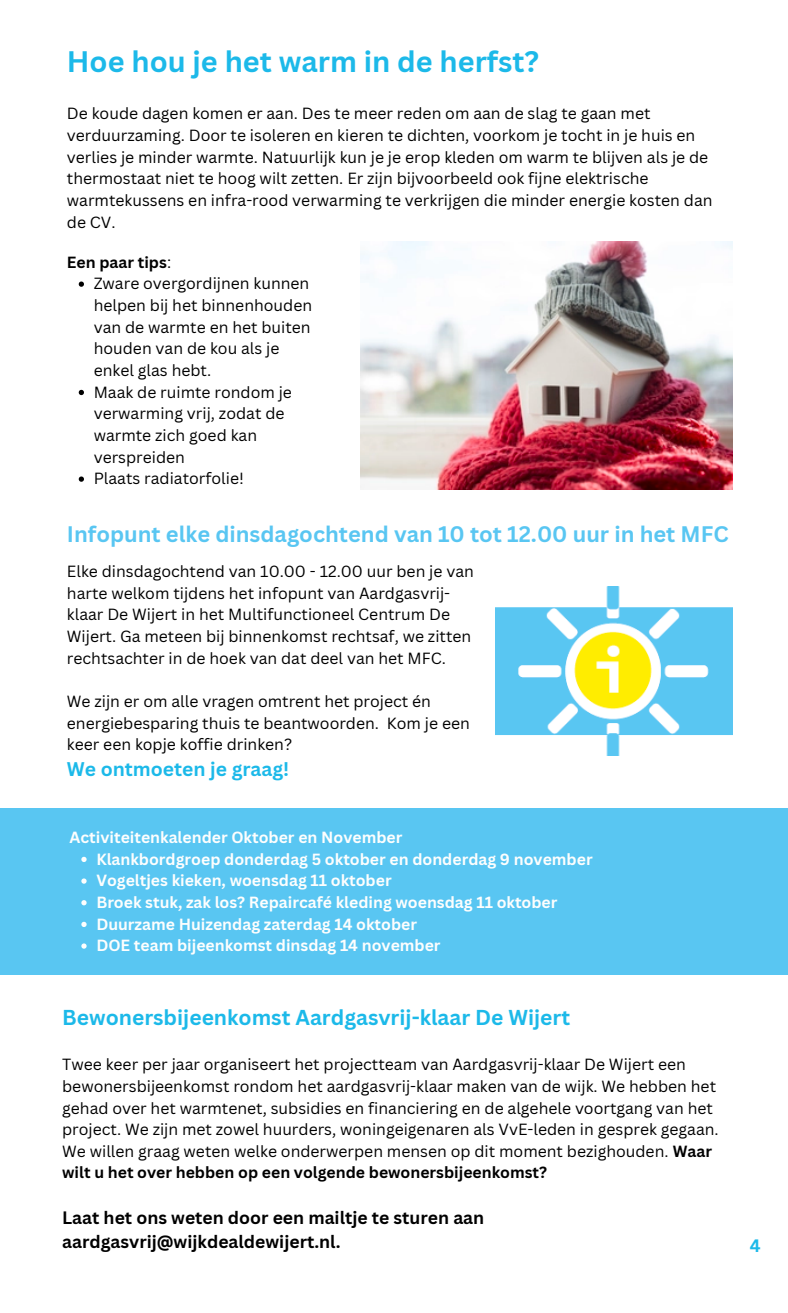
<style>
.page{position:relative;width:788px;height:1313px;background:#fff}
.page>*{position:absolute;margin:0;border:0;box-sizing:border-box;transform-origin:0 0}
.t1{font:700 28.88px "Canva Sans";color:#1cb9e9}
.t2{font:700 21.88px "Canva Sans";color:#59c6f2}
.t3{font:700 21px "Canva Sans";color:#1cb9e9}
.t4{font:700 19.25px "Canva Sans";color:#1cb9e9}
.t5{font:700 17.5px/24.3px "Canva Sans";color:#000}
.t6{font:700 17.5px "Canva Sans";color:#1cb9e9}
.t7{font:15.75px/21.7px "Canva Sans";color:#000}
.t8{font:700 15.75px "Canva Sans";color:#fdfefe}
.t9{font:700 15.75px "Canva Sans";color:#000}
.s1{font-weight:400}
.s2{font-weight:700}
</style>
<div class="page">
<img style="left:495px;top:587px;width:237px;height:168px">
<img style="left:360px;top:241px;width:372px;height:249px">
<div style="left:0;top:808px;width:788px;height:167px;background:#59c6f2"></div>
<svg style="left:81px;top:856px;width:6px;height:6px"></svg>
<svg style="left:81px;top:878px;width:6px;height:5px"></svg>
<svg style="left:81px;top:900px;width:6px;height:5px"></svg>
<svg style="left:81px;top:921px;width:6px;height:6px"></svg>
<svg style="left:81px;top:943px;width:6px;height:5px"></svg>
<svg style="left:79px;top:281px;width:5px;height:6px"></svg>
<svg style="left:79px;top:390px;width:5px;height:5px"></svg>
<svg style="left:79px;top:476px;width:5px;height:6px"></svg>
<p class="t1" style="left:67px;top:41px;width:473px">Hoe hou je het warm in de herfst?</p>
<p class="t7" style="left:67px;top:102px;width:647px">De koude dagen komen er aan. Des te meer reden om aan de slag te gaan met verduurzaming. Door te isoleren en kieren te dichten, voorkom je tocht in je huis en verlies je minder warmte. Natuurlijk kun je je erop kleden om warm te blijven als je de thermostaat niet te hoog wilt zetten. Er zijn bijvoorbeeld ook fijne elektrische warmtekussens en infra-rood verwarming te verkrijgen die minder energie kosten dan de CV.</p>
<p class="t9" style="left:67px;top:251px;width:106px">Een paar tips<span class="s1">:</span></p>
<p class="t7" style="left:94px;top:272px;width:220px">Zware overgordijnen kunnen helpen bij het binnenhouden van de warmte en het buiten houden van de kou als je enkel glas hebt.</p>
<p class="t7" style="left:94px;top:381px;width:200px">Maak de ruimte rondom je verwarming vrij, zodat de warmte zich goed kan verspreiden</p>
<p class="t7" style="left:94px;top:467px;width:152px">Plaats radiatorfolie!</p>
<p class="t2" style="left:67px;top:518px;width:663px">Infopunt elke dinsdagochtend van 10 tot 12.00 uur in het MFC</p>
<p class="t7" style="left:67px;top:560px;width:408px">Elke dinsdagochtend van 10.00 - 12.00 uur ben je van harte welkom tijdens het infopunt van Aardgasvrij&shy;klaar De Wijert in het Multifunctioneel Centrum De Wijert. Ga meteen bij binnenkomst rechtsaf, we zitten rechtsachter in de hoek van dat deel van het MFC.</p>
<p class="t7" style="left:67px;top:690px;width:404px">We zijn er om alle vragen omtrent het project én energiebesparing thuis te beantwoorden. Kom je een keer een kopje koffie drinken?</p>
<p class="t4" style="left:67px;top:755px;width:224px">We ontmoeten je graag!</p>
<p class="t8" style="left:70px;top:826px;width:334px">Activiteitenkalender Oktober en November</p>
<p class="t8" style="left:96px;top:848px;width:498px">Klankbordgroep donderdag 5 oktober en donderdag 9 november</p>
<p class="t8" style="left:96px;top:869px;width:297px">Vogeltjes kieken, woensdag 11 oktober</p>
<p class="t8" style="left:96px;top:891px;width:462px">Broek stuk, zak los? Repaircafé kleding woensdag 11 oktober</p>
<p class="t8" style="left:96px;top:912px;width:322px">Duurzame Huizendag zaterdag 14 oktober</p>
<p class="t8" style="left:96px;top:934px;width:346px">DOE team bijeenkomst dinsdag 14 november</p>
<p class="t3" style="left:62px;top:1002px;width:509px">Bewonersbijeenkomst Aardgasvrij-klaar De Wijert</p>
<p class="t7" style="left:62px;top:1053px;width:658px">Twee keer per jaar organiseert het projectteam van Aardgasvrij-klaar De Wijert een bewonersbijeenkomst rondom het aardgasvrij-klaar maken van de wijk. We hebben het gehad over het warmtenet, subsidies en financiering en de algehele voortgang van het project. We zijn met zowel huurders, woningeigenaren als VvE-leden in gesprek gegaan.<br>We willen graag weten welke onderwerpen mensen op dit moment bezighouden. <span class="s2">Waar wilt u het over hebben op een volgende bewonersbijeenkomst?</span></p>
<p class="t5" style="left:62px;top:1204px;width:423px">Laat het ons weten door een mailtje te sturen aan aardgasvrij@wijkdealdewijert.nl.</p>
<p class="t6" style="left:749px;top:1232px;width:12px">4</p>
</div>
